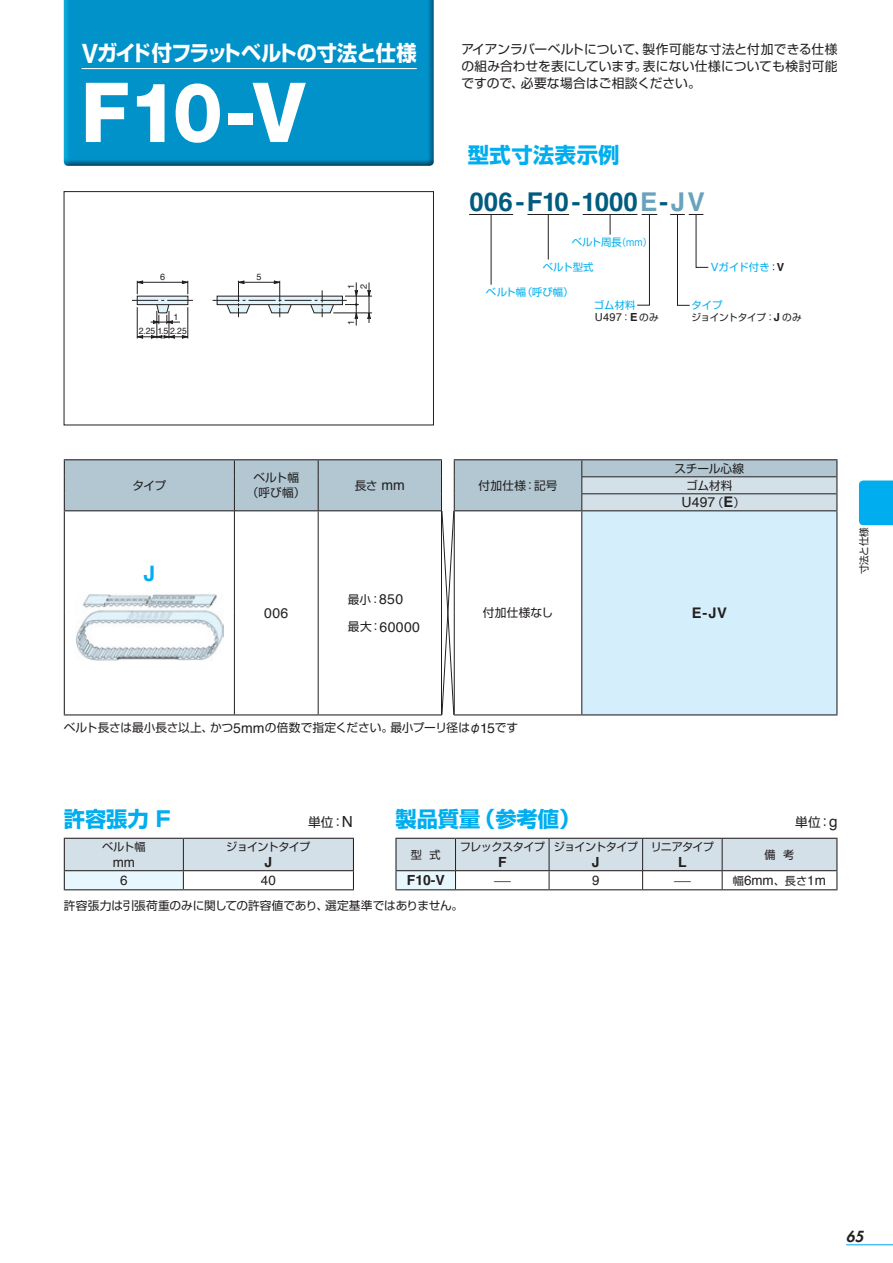
<style>
.page{position:relative;width:893px;height:1263px;background:#fff}
.page>*{position:absolute;margin:0;border:0;box-sizing:border-box;transform-origin:0 0}
.t1{font:800 82.95px "Helvetica Neue";color:#fff;scale:.96 1}
.t2{font:700 25.8px "Helvetica";color:#005b7f}
.t3{font:21.3px "Shin Go Pr 5 Bold 90 pv RKSJ H";letter-spacing:-.03em;color:#fff;scale:.95 1}
.t4{font:21.3px "Shin Go Pr 5 Bold 90 pv RKSJ H";color:#00aeef}
.t5{font:21.3px "Shin Go Pr 5 Bold 90 pv RKSJ H";letter-spacing:.025em;color:#00aeef}
.t6{font:700 21.3px "Helvetica";color:#00aeef}
.t7{font:italic 800 14.85px "Futura";color:#231f20}
.t8{font:700 14.55px "Helvetica";color:#231f20}
.t9{font:14.1px "Helvetica";letter-spacing:.025em;color:#231f20}
.t10{font:700 13.95px "Helvetica";color:#231f20}
.t11{font:13.35px "Helvetica";color:#231f20}
.t12{font:12.75px/17px "Shin Go Pr 5 Regular 90 pv RKSJ H";letter-spacing:.005em;color:#231f20;text-align:justify}
.t13{font:11.7px/14.9px "Shin Go Pr 5 Regular 90 pv RKSJ H";letter-spacing:-.005em;color:#231f20;text-align:center}
.t14{font:11.1px "Shin Go Pr 5 Regular 90 pv RKSJ H";letter-spacing:-.065em;color:#231f20}
.t15{font:11.1px "Helvetica";color:#231f20}
.t16{font:11.1px "Shin Go Pr 5 Regular 90 pv RKSJ H";letter-spacing:-.065em;color:#231f20;scale:1.5 1}
.t17{font:10.35px "Shin Go Pr 5 Regular 90 pv RKSJ H";color:#00aeef}
.t18{font:10.05px "Shin Go Pr 5 Regular 90 pv RKSJ H";letter-spacing:-.025em;color:#231f20;scale:.95 1}
.t19{font:9.6px "Shin Go Pr 5 Regular 90 pv RKSJ H";letter-spacing:-.03em;color:#231f20}
.t20{font:9px/14.1px "Helvetica";color:#231f20}
.s1{font-family:"Helvetica";font-weight:700;font-size:26.55px}
.s2{color:#69a2bb}
.s3{font-size:9.6px}
.s4{font-family:"Shin Go Pr 5 Regular 90 pv RKSJ H";font-size:9.6px}
.s5{font-weight:700}
.s6{font-size:9.6px;color:#231f20}
.s7{font-family:"Helvetica";font-weight:700;font-size:11.1px;color:#231f20}
.s8{font-family:"Helvetica";font-weight:700;font-size:11.1px}
.s9{font-family:"Helvetica";font-size:14.1px}
.s10{font-family:"Shin Go Pr 5 Regular 90 pv RKSJ H";font-size:11.7px}
.s11{font-weight:700;font-size:14.55px}
.s12{font-family:"Helvetica";font-size:15.3px}
.s13{font-family:"Shin Go Pr 5 Regular 90 pv RKSJ H";font-size:11.1px}
</style>
<div class="page">
<hr style="left:846px;top:1244px;width:47px;height:1px;background:#00aeef">
<div style="left:859px;top:480px;width:34px;height:45px;background:#00aeef"></div>
<hr style="left:395px;top:889px;width:154px;height:1px;background:#231f20">
<hr style="left:549px;top:889px;width:288px;height:1px;background:#231f20">
<svg style="left:395px;top:838px;width:442px;height:51px"></svg>
<hr style="left:469px;top:214px;width:44px;height:1px;background:#231f20">
<hr style="left:583px;top:214px;width:54px;height:1px;background:#231f20">
<hr style="left:491px;top:214px;width:1px;height:71px;background:#231f20">
<hr style="left:548px;top:214px;width:1px;height:45px;background:#231f20">
<svg style="left:610px;top:215px;width:1px;height:20px"></svg>
<hr style="left:527px;top:214px;width:42px;height:1px;background:#231f20">
<svg style="left:637px;top:214px;width:20px;height:92px"></svg>
<svg style="left:670px;top:214px;width:39px;height:92px"></svg>
<hr style="left:64px;top:459px;width:170px;height:1px;background:#231f20">
<hr style="left:234px;top:459px;width:84px;height:1px;background:#231f20">
<hr style="left:318px;top:459px;width:124px;height:1px;background:#231f20">
<hr style="left:454px;top:459px;width:128px;height:1px;background:#231f20">
<hr style="left:582px;top:459px;width:255px;height:1px;background:#231f20">
<svg style="left:64px;top:460px;width:773px;height:255px"></svg>
<img style="left:75px;top:593px;width:148px;height:68px">
<div style="left:64px;top:0;width:370px;height:166px;background:#0092c8"></div>
<div style="left:64px;top:191px;width:370px;height:234px;border:1px solid #231f20"></div>
<hr style="left:82px;top:68px;width:335px;height:1px;background:#fff">
<svg style="left:139px;top:298px;width:47px;height:2px"></svg>
<hr style="left:356px;top:282px;width:1px;height:44px;background:#231f20">
<hr style="left:369px;top:282px;width:1px;height:41px;background:#231f20">
<svg style="left:213px;top:281px;width:159px;height:39px"></svg>
<hr style="left:138px;top:282px;width:49px;height:1px;background:#231f20">
<svg style="left:132px;top:300px;width:61px;height:38px"></svg>
<svg style="left:182px;top:281px;width:7px;height:13px"></svg>
<svg style="left:137px;top:281px;width:6px;height:13px"></svg>
<hr style="left:64px;top:889px;width:119px;height:1px;background:#231f20">
<svg style="left:64px;top:839px;width:290px;height:50px"></svg>
<hr style="left:183px;top:889px;width:171px;height:1px;background:#231f20">
<hr style="left:64px;top:838px;width:119px;height:1px;background:#231f20">
<hr style="left:64px;top:839px;width:1px;height:31px;background:#231f20">
<hr style="left:183px;top:838px;width:171px;height:1px;background:#231f20">
<hr style="left:353px;top:839px;width:1px;height:31px;background:#231f20">
<hr style="left:64px;top:870px;width:290px;height:1px;background:#231f20">
<h3 class="t3" style="left:81px;top:45px;width:354px"><span class="s1">V</span>ガイド付フラットベルトの寸法と仕様</h3>
<h1 class="t1" style="left:81px;top:83px;width:235px">F10-V</h1>
<p class="t20" style="left:160px;top:271px;width:7px">6</p>
<p class="t20" style="left:257px;top:271px;width:7px">5</p>
<p class="t20" style="left:139px;top:311px;width:49px;text-indent:35px">1<br>2.25 1.5 2.25</p>
<p class="t20" style="left:345px;top:289px;width:7px;line-height:12.8px;rotate:-90deg">1<br>2</p>
<p class="t20" style="left:345px;top:325px;width:7px;rotate:-90deg">1</p>
<p class="t12" style="left:461px;top:42px;width:378px">アイアンラバーベルトについて、製作可能な寸法と付加できる仕様の組み合わせを表にしています。表にない仕様についても検討可能ですので、必要な場合はご相談ください。</p>
<h3 class="t5" style="left:468px;top:147px;width:154px">型式寸法表示例</h3>
<h2 class="t2" style="left:470px;top:191px;width:237px">006 - F10 - 1000 <span class="s2">E</span> - <span class="s2">J V</span></h2>
<p class="t17" style="left:572px;top:238px;width:81px">ベルト周長<span class="s3">（mm）</span></p>
<p class="t17" style="left:543px;top:263px;width:52px">ベルト型式</p>
<p class="t17" style="left:486px;top:288px;width:89px">ベルト幅（呼び幅）</p>
<p class="t17" style="left:594px;top:302px;width:43px">ゴム材料</p>
<p class="t15" style="left:595px;top:313px;width:65px">U497<span class="s4">：</span><span class="s5">E</span> <span class="s4">のみ</span></p>
<p class="t17" style="left:711px;top:263px;width:75px">Vガイド付き<span class="s6">：</span><span class="s7">V</span></p>
<p class="t17" style="left:691px;top:301px;width:33px">タイプ</p>
<p class="t19" style="left:691px;top:314px;width:112px">ジョイントタイプ：<span class="s8">J</span> のみ</p>
<p class="t13" style="left:133px;top:479px;width:35px">タイプ</p>
<p class="t13" style="left:247px;top:472px;width:60px">ベルト幅（呼び幅）</p>
<p class="t13" style="left:355px;top:479px;width:52px">長さ <span class="s9">mm</span></p>
<p class="t13" style="left:478px;top:479px;width:81px">付加仕様：記号</p>
<h3 class="t6" style="left:143px;top:565px;width:13px">J</h3>
<p class="t13" style="left:674px;top:461px;width:71px;line-height:17px">スチール心線ゴム材料</p>
<p class="t9" style="left:681px;top:496px;width:65px">U497<span class="s10">（</span><span class="s11">E</span><span class="s10">）</span></p>
<p class="t9" style="left:264px;top:607px;width:26px">006</p>
<p class="t13" style="left:348px;top:593px;width:57px">最小：<span class="s9">850</span></p>
<p class="t9" style="left:348px;top:621px;width:74px"><span class="s10">最大：</span>60000</p>
<p class="t13" style="left:483px;top:607px;width:72px">付加仕様なし</p>
<p class="t8" style="left:692px;top:607px;width:36px">E-JV</p>
<p class="t18" style="left:860px;top:574px;width:51px;rotate:-90deg">寸法と仕様</p>
<p class="t13" style="left:64px;top:722px;width:456px">ベルト長さは最小長さ以上、かつ<span class="s9">5mm</span>の倍数で指定ください。最小プーリ径はφ<span class="s9">15</span>です</p>
<h3 class="t4" style="left:64px;top:811px;width:108px">許容張力 F</h3>
<p class="t12" style="left:308px;top:815px;width:46px">単位：<span class="s12">N</span></p>
<p class="t14" style="left:102px;top:843px;width:45px">ベルト幅</p>
<p class="t11" style="left:113px;top:856px;width:24px">mm</p>
<p class="t14" style="left:226px;top:843px;width:86px">ジョイントタイプ</p>
<p class="t10" style="left:264px;top:856px;width:9px">J</p>
<h3 class="t4" style="left:395px;top:811px;width:186px">製品質量（参考値）</h3>
<p class="t12" style="left:795px;top:815px;width:44px">単位：<span class="s12">g</span></p>
<p class="t14" style="left:411px;top:850px;width:31px">型 式</p>
<p class="t14" style="left:554px;top:843px;width:86px">ジョイントタイプ</p>
<p class="t10" style="left:592px;top:856px;width:9px">J</p>
<p class="t14" style="left:460px;top:843px;width:87px">フレックスタイプ</p>
<p class="t10" style="left:498px;top:856px;width:10px">F</p>
<p class="t14" style="left:651px;top:843px;width:65px">リニアタイプ</p>
<p class="t10" style="left:678px;top:856px;width:10px">L</p>
<p class="t14" style="left:764px;top:850px;width:31px">備 考</p>
<p class="t11" style="left:120px;top:875px;width:9px">6</p>
<p class="t11" style="left:261px;top:875px;width:16px">40</p>
<p class="t10" style="left:407px;top:874px;width:39px">F10-V</p>
<p class="t16" style="left:494px;top:876px;width:13px">̶</p>
<p class="t11" style="left:592px;top:875px;width:9px">9</p>
<p class="t16" style="left:674px;top:876px;width:13px">̶</p>
<p class="t11" style="left:733px;top:875px;width:95px"><span class="s13">幅</span>6mm<span class="s13">、長さ</span>1m</p>
<p class="t13" style="left:64px;top:899px;width:401px">許容張力は引張荷重のみに関しての許容値であり、選定基準ではありません。</p>
<p class="t7" style="left:846px;top:1229px;width:19px">65</p>
</div>
